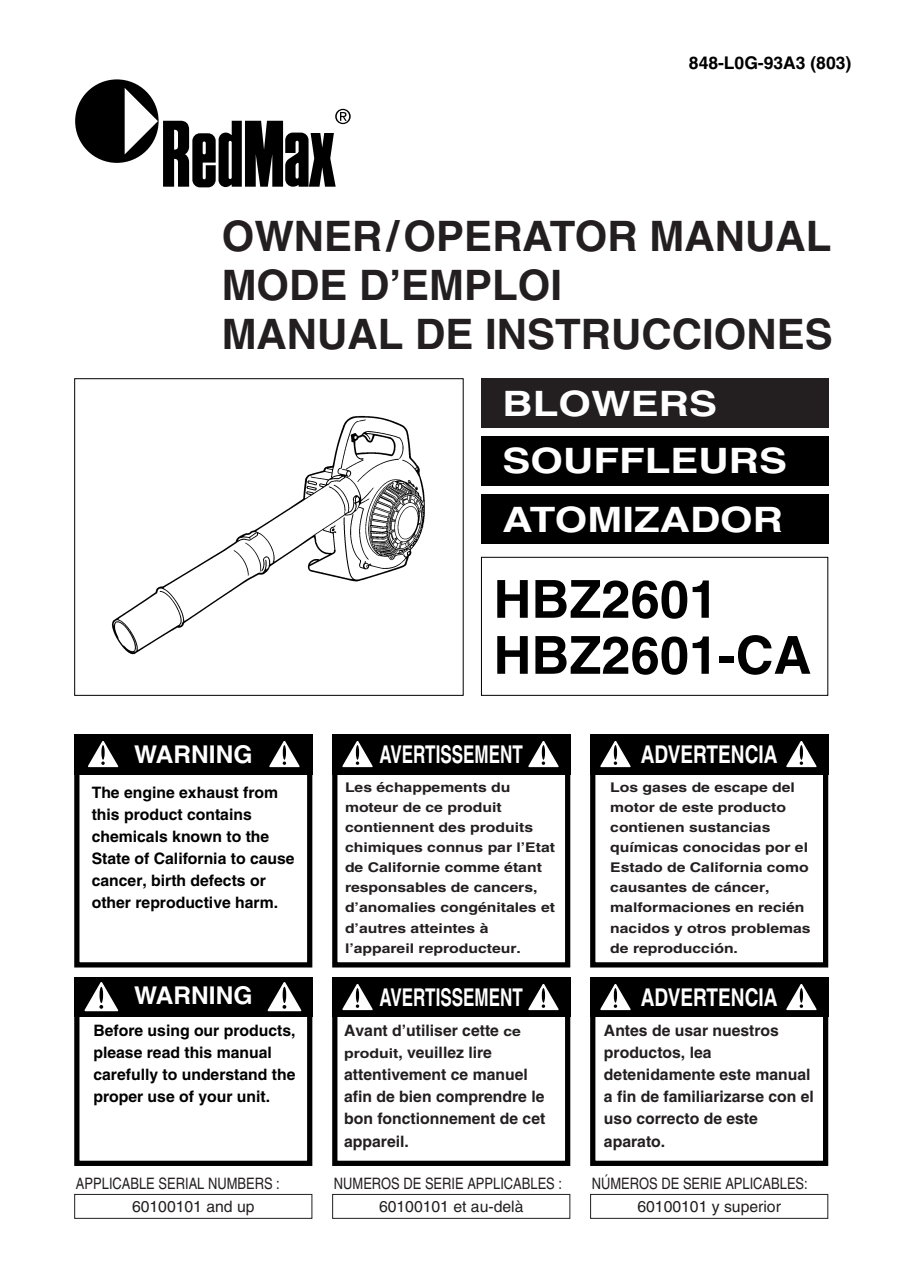
<style>
.page{position:relative;width:903px;height:1276px;background:#fff}
.page>*{position:absolute;margin:0;border:0;box-sizing:border-box;transform-origin:0 0}
.t1{font:700 52.5px/56px "Helvetica";color:#000}
.t2{font:700 42px/49px "Helvetica";color:#231f20}
.t3{font:700 35px/58.1px "Helvetica";color:#fff;scale:1.2 1}
.t4{font:700 condensed 24.5px "Helvetica";color:#fff;scale:.85 1}
.t5{font:700 condensed 24.5px "Helvetica";color:#fff;scale:.95 1}
.t6{font:700 24.5px "Helvetica";color:#fff}
.t7{font:700 17.5px "Helvetica";color:#000}
.t8{font:700 15.75px/22.1px "Helvetica";color:#231f20}
.t9{font:700 15.75px/22.1px "Helvetica";color:#000}
.t10{font:condensed 15.75px "Helvetica";color:#231f20}
.t11{font:15.75px "Helvetica";color:#231f20}
.t12{font:700 13.47px/20.1px "Helvetica";color:#231f20;scale:1.18 1}
.s1{font-size:13.47px}
</style>
<div class="page">
<div style="left:74px;top:977px;width:238px;height:189px;border:5px solid #000"></div>
<div style="left:74px;top:977px;width:238px;height:40px;background:#000"></div>
<svg style="left:84px;top:982px;width:34px;height:29px"></svg>
<svg style="left:268px;top:982px;width:33px;height:29px"></svg>
<div style="left:74px;top:734px;width:238px;height:233px;border:5px solid #000"></div>
<img style="left:111px;top:415px;width:314px;height:240px">
<div style="left:74px;top:378px;width:390px;height:318px;border:1px solid #000"></div>
<div style="left:481px;top:378px;width:347px;height:50px;background:#231f20"></div>
<div style="left:481px;top:436px;width:347px;height:49px;background:#000"></div>
<div style="left:481px;top:494px;width:347px;height:50px;background:#000"></div>
<div style="left:481px;top:557px;width:347px;height:139px;border:1px solid #000"></div>
<div style="left:75px;top:79px;width:84px;height:84px;background:#000;border-radius:50%"></div>
<svg style="left:125px;top:88px;width:226px;height:99px"></svg>
<div style="left:74px;top:734px;width:238px;height:41px;background:#000"></div>
<svg style="left:88px;top:741px;width:30px;height:26px"></svg>
<svg style="left:269px;top:741px;width:31px;height:26px"></svg>
<div style="left:590px;top:734px;width:238px;height:233px;border:5px solid #000"></div>
<div style="left:590px;top:734px;width:238px;height:41px;background:#000"></div>
<svg style="left:600px;top:741px;width:31px;height:26px"></svg>
<svg style="left:786px;top:741px;width:31px;height:26px"></svg>
<div style="left:332px;top:734px;width:238px;height:233px;border:5px solid #000"></div>
<div style="left:332px;top:734px;width:238px;height:41px;background:#000"></div>
<svg style="left:342px;top:741px;width:31px;height:26px"></svg>
<svg style="left:528px;top:741px;width:31px;height:26px"></svg>
<div style="left:332px;top:977px;width:238px;height:189px;border:5px solid #000"></div>
<div style="left:332px;top:977px;width:238px;height:40px;background:#000"></div>
<svg style="left:342px;top:984px;width:31px;height:26px"></svg>
<svg style="left:528px;top:984px;width:31px;height:26px"></svg>
<div style="left:590px;top:977px;width:238px;height:189px;border:5px solid #000"></div>
<div style="left:590px;top:977px;width:238px;height:40px;background:#000"></div>
<svg style="left:600px;top:984px;width:31px;height:26px"></svg>
<svg style="left:786px;top:984px;width:31px;height:26px"></svg>
<div style="left:74px;top:1194px;width:238px;height:25px;border:1px solid #231f20"></div>
<div style="left:332px;top:1194px;width:238px;height:25px;border:1px solid #231f20"></div>
<div style="left:590px;top:1194px;width:238px;height:25px;border:1px solid #231f20"></div>
<p class="t7" style="left:689px;top:57px;width:164px">848-L0G-93A3 (803)</p>
<h2 class="t2" style="left:222px;top:215px;width:613px">OWNER/OPERATOR MANUAL<br>MODE D’EMPLOI<br>MANUAL DE INSTRUCCIONES</h2>
<h3 class="t3" style="left:503px;top:378px;width:239px">BLOWERS<br>SOUFFLEURS<br>ATOMIZADOR</h3>
<h1 class="t1" style="left:494px;top:576px;width:319px">HBZ2601<br>HBZ2601-CA</h1>
<h3 class="t6" style="left:134px;top:746px;width:120px">WARNING</h3>
<h3 class="t4" style="left:380px;top:746px;width:170px">AVERTISSEMENT</h3>
<h3 class="t5" style="left:641px;top:746px;width:145px">ADVERTENCIA</h3>
<p class="t9" style="left:92px;top:783px;width:204px">The engine exhaust from this product contains chemicals known to the<br>State of California to cause cancer, birth defects or other reproductive harm.</p>
<p class="t12" style="left:345px;top:778px;width:179px">Les échappements du moteur de ce produit contiennent des produits chimiques connus par l’Etat de Californie comme étant responsables de cancers, d’anomalies congénitales et d’autres atteintes à l’appareil reproducteur.</p>
<p class="t12" style="left:610px;top:778px;width:171px">Los gases de escape del motor de este producto contienen sustancias químicas conocidas por el<br>Estado de California como causantes de cáncer, malformaciones en recién nacidos y otros problemas de reproducción.</p>
<h3 class="t6" style="left:134px;top:986px;width:120px">WARNING</h3>
<h3 class="t4" style="left:380px;top:988px;width:170px">AVERTISSEMENT</h3>
<h3 class="t5" style="left:641px;top:988px;width:145px">ADVERTENCIA</h3>
<p class="t9" style="left:93px;top:1021px;width:204px">Before using our products, please read this manual carefully to understand the proper use of your unit.</p>
<p class="t10" style="left:76px;top:1177px;width:205px">APPLICABLE SERIAL NUMBERS :</p>
<p class="t11" style="left:132px;top:1200px;width:124px">60100101 and up</p>
<p class="t8" style="left:344px;top:1021px;width:203px">Avant d’utiliser cette <span class="s1">ce produit</span>, veuillez lire attentivement ce manuel afin de bien comprendre le bon fonctionnement de cet appareil.</p>
<p class="t10" style="left:334px;top:1177px;width:230px">NUMEROS DE SERIE APPLICABLES :</p>
<p class="t11" style="left:379px;top:1200px;width:146px">60100101 et au-delà</p>
<p class="t8" style="left:604px;top:1021px;width:212px">Antes de usar nuestros productos, lea detenidamente este manual a fin de familiarizarse con el uso correcto de este aparato.</p>
<p class="t10" style="left:592px;top:1177px;width:217px">NÚMEROS DE SERIE APLICABLES:</p>
<p class="t11" style="left:637px;top:1200px;width:145px">60100101 y superior</p>
</div>
